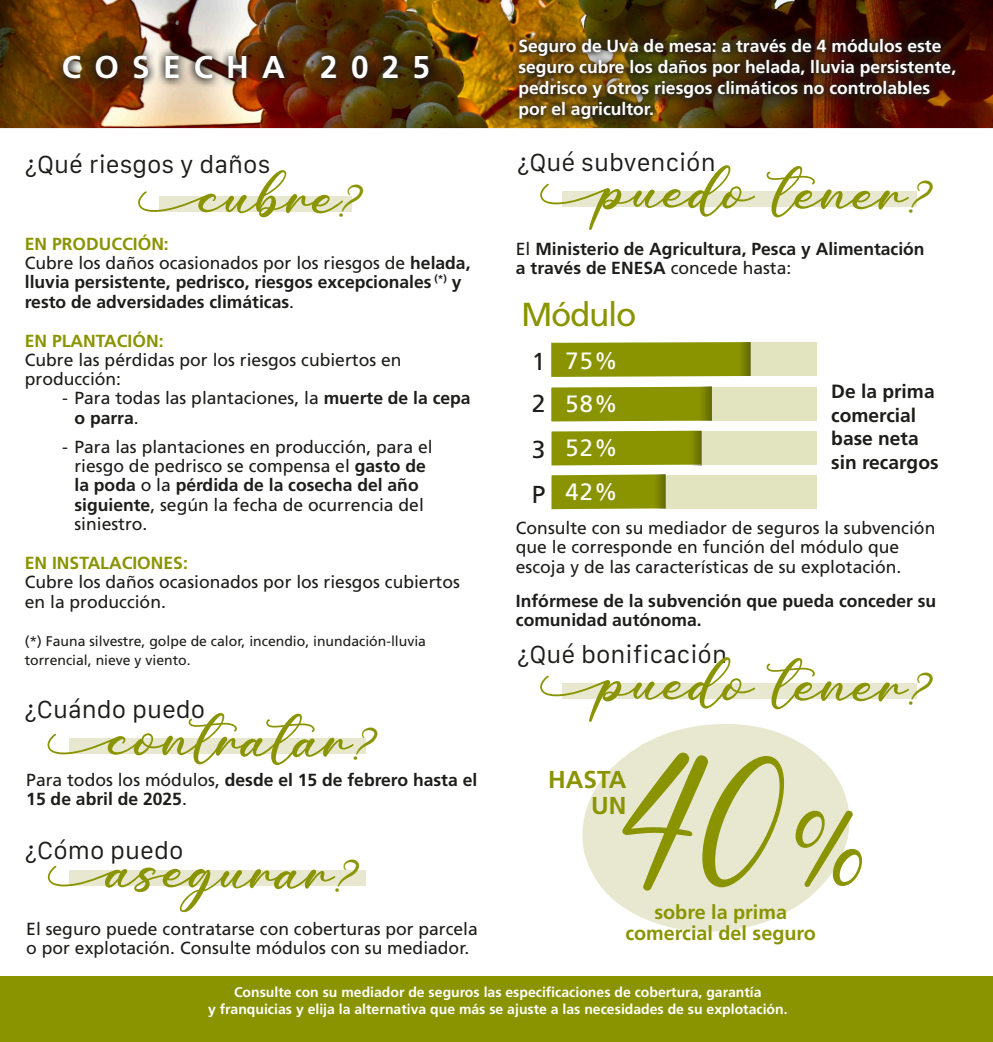
<style>
.page{position:relative;width:993px;height:1042px;background:#fff}
.page>*{position:absolute;margin:0;border:0;box-sizing:border-box;transform-origin:0 0}
.t1{font:143.67px "Cathalia";color:#8a9400}
.t2{font:57.23px "Cathalia";color:#8a9400}
.t3{font:33.25px "Frutiger LT Std";letter-spacing:-.04em;color:#8a9400}
.t4{font:700 31.5px "Frutiger LT Std";letter-spacing:.42em;color:#fff}
.t5{font:700 24.5px/25.9px "Frutiger LT Std";color:#8a9400;text-align:right}
.t6{font:24.5px/42.4px "Frutiger LT Std";color:#1d1d1b}
.t7{font:23.62px/43.8px "Frutiger LT Std";letter-spacing:.05em;color:#fff}
.t8{font:23.45px "Galvji";color:#1d1d1b}
.t9{font:700 19.78px/21px "Frutiger LT Std";color:#8a9400;text-align:center}
.t10{font:700 19.25px/23.4px "Frutiger LT Std";color:#1d1d1b}
.t11{font:17.5px/19.2px "Frutiger LT Std";color:#1d1d1b}
.t12{font:700 17.5px/19.2px "Frutiger LT Std";color:#1d1d1b}
.t13{font:700 17.5px/21px "Frutiger LT Std";color:#fff}
.t14{font:700 17.5px "Frutiger LT Std";color:#8a9400}
.t15{font:700 14px/16.8px "Frutiger LT Std";color:#fff;text-align:center}
.t16{font:14px/19.2px "Frutiger LT Std";color:#1d1d1b}
.s1{font-size:33.43px}
.s2{color:#8a9400}
.s3{font-weight:400}
.s4{font-weight:700}
.s5{font-size:83.83px}
</style>
<div class="page">
<img style="left:0;top:0;width:992px;height:128px">
<div style="left:0;top:977px;width:992px;height:65px;background:#8a9400"></div>
<svg style="left:510px;top:30px;width:456px;height:99px"></svg>
<svg style="left:510px;top:31px;width:453px;height:97px"></svg>
<svg style="left:55px;top:46px;width:383px;height:43px"></svg>
<img style="left:55px;top:46px;width:382px;height:41px">
<div style="left:159px;top:196px;width:192px;height:16px;background:#e7e8cf"></div>
<div style="left:561px;top:191px;width:355px;height:15px;background:#e7e8cf"></div>
<div style="left:561px;top:683px;width:355px;height:15px;background:#e7e8cf"></div>
<div style="left:551px;top:342px;width:265px;height:34px;background:#e2e4c0"></div>
<div style="left:551px;top:342px;width:186px;height:35px;background:#8a9400"></div>
<div style="left:552px;top:387px;width:264px;height:33px;background:#e2e4c0"></div>
<div style="left:551px;top:387px;width:160px;height:34px;background:#8a9400"></div>
<div style="left:552px;top:431px;width:264px;height:34px;background:#e2e4c0"></div>
<div style="left:551px;top:431px;width:128px;height:34px;background:#8a9400"></div>
<div style="left:728px;top:342px;width:22px;height:34px;background:linear-gradient(to right,#95a000,#6f7700)"></div>
<div style="left:687px;top:387px;width:24px;height:33px;background:linear-gradient(to right,#95a000,#707700)"></div>
<div style="left:679px;top:431px;width:22px;height:34px;background:linear-gradient(to right,#95a000,#707700)"></div>
<div style="left:552px;top:475px;width:264px;height:34px;background:#e2e4c0"></div>
<svg style="left:551px;top:474px;width:114px;height:35px"></svg>
<div style="left:643px;top:475px;width:22px;height:34px;background:linear-gradient(to right,#95a000,#707700)"></div>
<svg style="left:582px;top:724px;width:268px;height:207px;fill:#e7e8cf"></svg>
<div style="left:69px;top:739px;width:296px;height:15px;background:#e7e8cf"></div>
<div style="left:69px;top:871px;width:296px;height:15px;background:#e7e8cf"></div>
<h3 class="t4" style="left:62px;top:48px;width:369px">COSECHA 2025</h3>
<h3 class="t8" style="left:25px;top:151px;width:247px">¿Qué riesgos y daños</h3>
<h2 class="t2" style="left:136px;top:156px;width:231px;rotate:1deg">cubre<span class="s1">?</span></h2>
<p class="t12" style="left:25px;top:234px;width:447px"><span class="s2">EN PRODUCCIÓN:<br></span><span class="s3">Cubre los daños ocasionados por los riesgos de</span> helada, lluvia persistente, pedrisco, riesgos excepcionales <sup>(*)</sup> y resto de adversidades climáticas<span class="s3">.</span></p>
<p class="t14" style="left:25px;top:330px;width:140px">EN PLANTACIÓN:</p>
<p class="t11" style="left:25px;top:350px;width:378px">Cubre las pérdidas por los riesgos cubiertos en producción:</p>
<p class="t11" style="left:74px;top:389px;width:397px;text-indent:-12px">- Para todas las plantaciones, la <span class="s4">muerte de la cepa o parra</span>.</p>
<p class="t11" style="left:74px;top:437px;width:359px;text-indent:-12px">- Para las plantaciones en producción, para el riesgo de pedrisco se compensa el <span class="s4">gasto de la poda</span> o la <span class="s4">pérdida de la cosecha del año siguiente</span>, según la fecha de ocurrencia del siniestro.</p>
<p class="t14" style="left:25px;top:552px;width:164px">EN INSTALACIONES:</p>
<p class="t11" style="left:25px;top:572px;width:436px">Cubre los daños ocasionados por los riesgos cubiertos en la producción.</p>
<p class="t16" style="left:25px;top:631px;width:402px">(*) Fauna silvestre, golpe de calor, incendio, inundación-lluvia torrencial, nieve y viento.</p>
<h3 class="t8" style="left:24px;top:696px;width:182px">¿Cuándo puedo</h3>
<h2 class="t2" style="left:46px;top:697px;width:348px;rotate:1deg">contratar<sup>?</sup></h2>
<p class="t12" style="left:26px;top:770px;width:452px"><span class="s3">Para todos los módulos,</span> desde el 15 de febrero hasta el<br>15 de abril de 2025<span class="s3">.</span></p>
<h3 class="t8" style="left:25px;top:837px;width:160px">¿Cómo puedo</h3>
<h2 class="t2" style="left:46px;top:830px;width:329px;rotate:1deg">asegurar<span class="s1">?</span></h2>
<p class="t11" style="left:26px;top:919px;width:453px">El seguro puede contratarse con coberturas por parcela o por explotación. Consulte módulos con su mediador.</p>
<p class="t13" style="left:518px;top:36px;width:439px">Seguro de Uva de mesa: a través de 4 módulos este seguro cubre los daños por helada, lluvia persistente, pedrisco y otros riesgos climáticos no controlables por el agricultor.</p>
<h3 class="t8" style="left:517px;top:149px;width:200px">¿Qué subvención</h3>
<h2 class="t2" style="left:538px;top:149px;width:398px;rotate:1deg">puedo tener<sup>?</sup></h2>
<p class="t12" style="left:515px;top:239px;width:410px"><span class="s3">El</span> Ministerio de Agricultura, Pesca y Alimentación a través de ENESA <span class="s3">concede hasta:</span></p>
<h3 class="t3" style="left:521px;top:295px;width:117px">Módulo</h3>
<h3 class="t6" style="left:531px;top:340px;width:15px">1<br>2</h3>
<h3 class="t6" style="left:531px;top:427px;width:15px;line-height:45px">3<br>P</h3>
<h3 class="t7" style="left:565px;top:339px;width:54px;line-height:43.1px">75%<br>58%</h3>
<h3 class="t7" style="left:565px;top:426px;width:54px">52%<br>42%</h3>
<p class="t10" style="left:831px;top:380px;width:109px">De la prima comercial base neta sin recargos</p>
<p class="t11" style="left:515px;top:518px;width:421px">Consulte con su mediador de seguros la subvención que le corresponde en función del módulo que escoja y de las características de su explotación.</p>
<p class="t12" style="left:515px;top:591px;width:422px">Infórmese de la subvención que pueda conceder su comunidad autónoma.</p>
<h3 class="t8" style="left:517px;top:641px;width:211px">¿Qué bonificación</h3>
<h2 class="t2" style="left:538px;top:641px;width:398px;rotate:1deg">puedo tener<sup>?</sup></h2>
<h1 class="t1" style="left:615px;top:727px;width:252px">40<span class="s5">%</span></h1>
<h3 class="t5" style="left:548px;top:767px;width:80px">HASTA<br>UN</h3>
<p class="t9" style="left:625px;top:901px;width:192px">sobre la prima comercial del seguro</p>
<p class="t15" style="left:208px;top:984px;width:581px">Consulte con su mediador de seguros las especificaciones de cobertura, garantía<br>y franquicias y elija la alternativa que más se ajuste a las necesidades de su explotación.</p>
</div>
